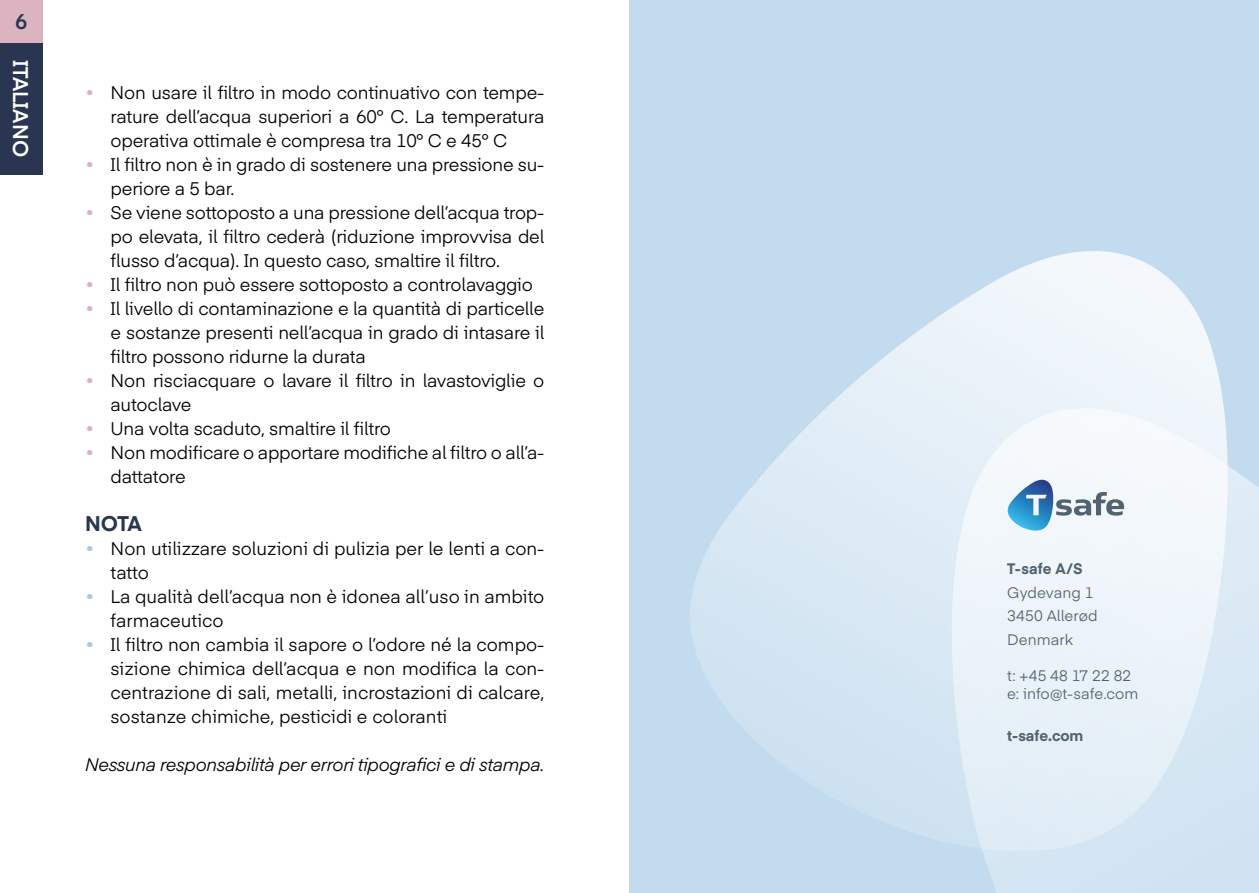
<style>
.page{position:relative;width:1259px;height:893px;background:#fff}
.page>*{position:absolute;margin:0;border:0;box-sizing:border-box;transform-origin:0 0}
.t1{font:600 21px "Eina 04";color:#fff}
.Mellem{font:700 21px "Eina 04";color:#2a3651}
.t2{font:600 21px "Eina 04";color:#2a3651}
.Brødtekst{font:18px/24px "Eina 04";letter-spacing:-.01em;color:#000}
.Brødtekst-2{font:italic 18px "Eina 04";letter-spacing:-.02em;color:#000}
.Render_Annotations{font:15px/18px "Eina 04";letter-spacing:.005em;color:#516370}
.Render_Annotations-2{font:700 15px "Eina 04";color:#516370}
.s1{color:#dcb4c1}
.s2{color:#a4cbe6}
</style>
<div class="page">
<div style="left:0;top:0;width:43px;height:174px;background:#2a3651"></div>
<div style="left:0;top:0;width:43px;height:43px;background:#dcb4c1"></div>
<div style="left:629px;top:0;width:630px;height:893px;background:#c2dbee"></div>
<svg style="left:982px;top:451px;width:277px;height:442px"></svg>
<svg style="left:690px;top:251px;width:537px;height:600px"></svg>
<svg style="left:1007px;top:480px;width:117px;height:58px;background:#b4cdde"></svg>
<p class="t2" style="left:15px;top:6px;width:14px">6</p>
<p class="t1" style="left:36px;top:60px;width:99px;rotate:90deg">ITALIANO</p>
<p class="Brødtekst" style="left:111px;top:79px;width:435px;text-align:justify;text-indent:-26px"><span class="s1">•</span> Non usare il filtro in modo continuativo con tempe&shy;rature dell’acqua superiori a 60° C. La temperatura operativa ottimale è compresa tra 10° C e 45° C</p>
<p class="Brødtekst" style="left:111px;top:151px;width:435px;text-indent:-26px"><span class="s1">•</span> Il filtro non è in grado di sostenere una pressione su&shy;periore a 5 bar.</p>
<p class="Brødtekst" style="left:111px;top:199px;width:435px;text-align:justify;text-indent:-26px"><span class="s1">•</span> Se viene sottoposto a una pressione dell’acqua trop&shy;po elevata, il filtro cederà (riduzione improvvisa del flusso d’acqua). In questo caso, smaltire il filtro.</p>
<p class="Brødtekst" style="left:85px;top:271px;width:449px"><span class="s1">•</span> Il filtro non può essere sottoposto a controlavaggio</p>
<p class="Brødtekst" style="left:111px;top:295px;width:435px;text-align:justify;text-indent:-26px"><span class="s1">•</span> Il livello di contaminazione e la quantità di particelle e sostanze presenti nell’acqua in grado di intasare il filtro possono ridurne la durata</p>
<p class="Brødtekst" style="left:111px;top:367px;width:435px;text-indent:-26px"><span class="s1">•</span> Non risciacquare o lavare il filtro in lavastoviglie o autoclave</p>
<p class="Brødtekst" style="left:85px;top:415px;width:307px"><span class="s1">•</span> Una volta scaduto, smaltire il filtro</p>
<p class="Brødtekst" style="left:111px;top:439px;width:435px;text-indent:-26px"><span class="s1">•</span> Non modificare o apportare modifiche al filtro o all’a&shy;dattatore</p>
<p class="Mellem" style="left:85px;top:508px;width:58px">NOTA</p>
<p class="Brødtekst" style="left:111px;top:535px;width:435px;text-indent:-26px"><span class="s2">•</span> Non utilizzare soluzioni di pulizia per le lenti a con&shy;tatto</p>
<p class="Brødtekst" style="left:111px;top:583px;width:435px;text-indent:-26px"><span class="s2">•</span> La qualità dell’acqua non è idonea all’uso in ambito farmaceutico</p>
<p class="Brødtekst" style="left:111px;top:631px;width:435px;text-align:justify;text-indent:-26px"><span class="s2">•</span> Il filtro non cambia il sapore o l’odore né la compo&shy;sizione chimica dell’acqua e non modifica la con&shy;centrazione di sali, metalli, incrostazioni di calcare, sostanze chimiche, pesticidi e coloranti</p>
<p class="Brødtekst-2" style="left:85px;top:751px;width:461px">Nessuna responsabilità per errori tipografici e di stampa.</p>
<p class="Render_Annotations-2" style="left:1007px;top:557px;width:77px">T-safe A/S</p>
<p class="Render_Annotations" style="left:1007px;top:582px;width:88px">Gydevang 1</p>
<p class="Render_Annotations" style="left:1007px;top:606px;width:92px">3450 Allerød</p>
<p class="Render_Annotations" style="left:1007px;top:630px;width:67px">Denmark</p>
<p class="Render_Annotations" style="left:1007px;top:666px;width:133px">t: +45 48 17 22 82 e: info@t-safe.com</p>
<p class="Render_Annotations-2" style="left:1007px;top:725px;width:78px">t-safe.com</p>
</div>
